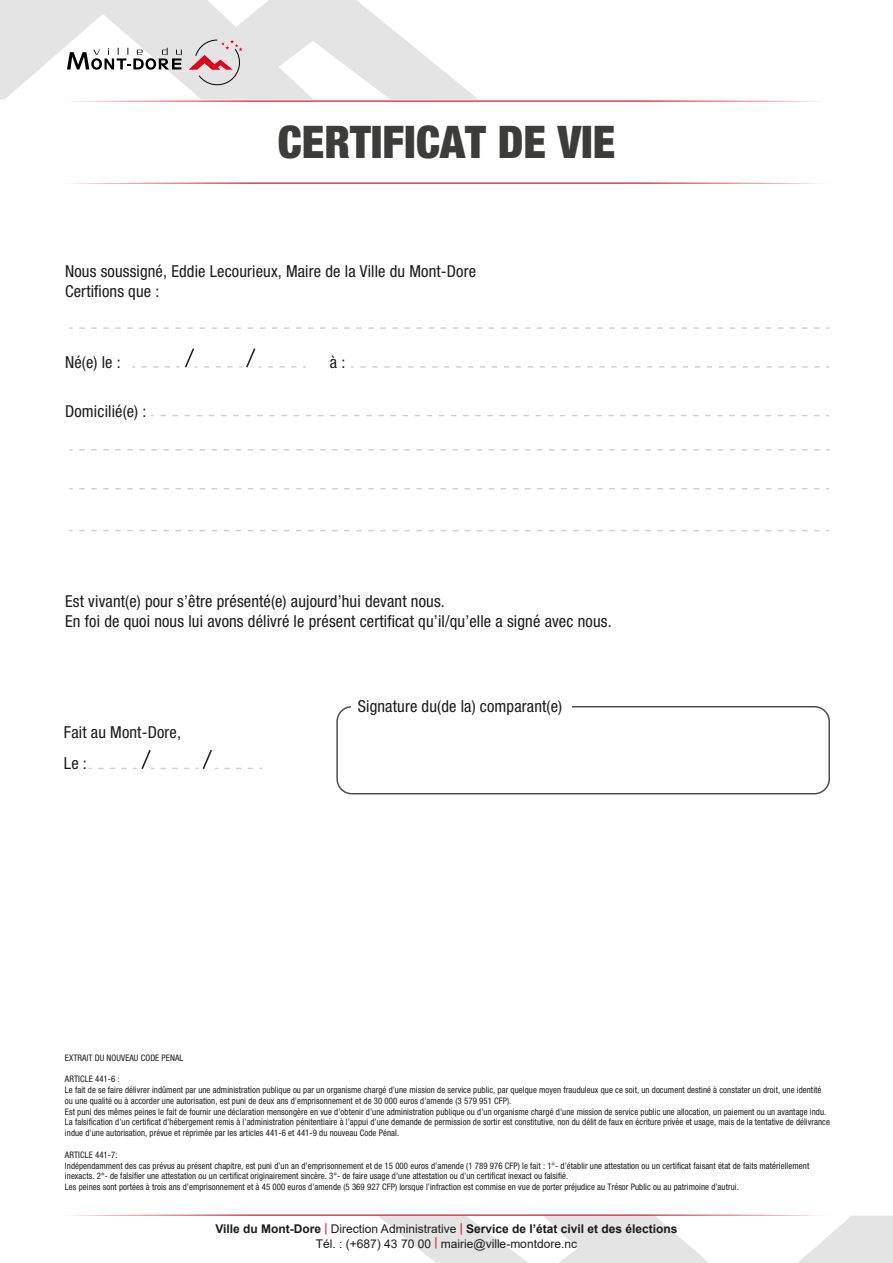
<style>
.page{position:relative;width:893px;height:1263px;background:#fff}
.page>*{position:absolute;margin:0;border:0;box-sizing:border-box;transform-origin:0 0}
.t1{font:900 condensed 45px "Helvetica Neue LT Std";color:#3c3c3b}
.t2{font:condensed 16.5px/19.8px "Helvetica Neue LT Std";letter-spacing:.01em;color:#1a1a1a}
.t3{font:12px/14.4px "Arial";color:#1a1a1a;text-align:center}
.t4{font:condensed 9px/10.8px "Helvetica Neue LT Std";letter-spacing:.01em;color:#1a1a1a}
.s1{font-weight:700}
.s2{color:#e1001a}
</style>
<div class="page">
<svg style="left:0;top:0;width:478px;height:100px;fill:#e4e4e4"></svg>
<svg style="left:189px;top:39px;width:54px;height:50px;background:#dbc3c6"></svg>
<svg style="left:67px;top:48px;width:115px;height:22px"></svg>
<svg style="left:71px;top:182px;width:751px;height:2px;background:#f18d98"></svg>
<svg style="left:71px;top:100px;width:751px;height:2px;background:#f18d98"></svg>
<svg style="left:71px;top:1214px;width:822px;height:49px"></svg>
<svg style="left:268px;top:366px;width:38px;height:2px"></svg>
<svg style="left:142px;top:348px;width:55px;height:20px"></svg>
<svg style="left:205px;top:348px;width:56px;height:20px"></svg>
<svg style="left:80px;top:327px;width:749px;height:2px"></svg>
<svg style="left:161px;top:415px;width:668px;height:1px"></svg>
<svg style="left:80px;top:449px;width:749px;height:1px"></svg>
<svg style="left:80px;top:488px;width:749px;height:1px"></svg>
<svg style="left:80px;top:530px;width:749px;height:1px"></svg>
<svg style="left:361px;top:366px;width:468px;height:2px"></svg>
<svg style="left:225px;top:768px;width:37px;height:1px"></svg>
<svg style="left:99px;top:750px;width:55px;height:19px"></svg>
<svg style="left:161px;top:750px;width:57px;height:19px"></svg>
<div style="left:336px;top:706px;width:494px;height:88px;border:2px solid #4d4d4d;border-radius:15px"></div>
<div style="left:351px;top:693px;width:221px;height:28px;background:#fff"></div>
<h1 class="t1" style="left:278px;top:114px;width:339px">CERTIFICAT DE VIE</h1>
<h2 class="t2" style="left:65px;top:262px;width:412px">Nous soussigné, Eddie Lecourieux, Maire de la Ville du Mont-Dore<br>Certifions que :</h2>
<h2 class="t2" style="left:65px;top:352px;width:57px">Né(e) le :</h2>
<h2 class="t2" style="left:65px;top:401px;width:83px">Domicilié(e) :</h2>
<h2 class="t2" style="left:330px;top:352px;width:17px">à :</h2>
<h2 class="t2" style="left:65px;top:591px;width:548px">Est vivant(e) pour s’être présenté(e) aujourd’hui devant nous.<br>En foi de quoi nous lui avons délivré le présent certificat qu’il/qu’elle a signé avec nous.</h2>
<h2 class="t2" style="left:64px;top:722px;width:119px">Fait au Mont-Dore,</h2>
<h2 class="t2" style="left:64px;top:753px;width:25px">Le :</h2>
<h2 class="t2" style="left:358px;top:696px;width:206px">Signature du(de la) comparant(e)</h2>
<p class="t4" style="left:65px;top:1052px;width:120px">EXTRAIT DU NOUVEAU CODE PENAL</p>
<p class="t4" style="left:65px;top:1073px;width:766px">ARTICLE 441-6 :<br>Le fait de se faire délivrer indûment par une administration publique ou par un organisme chargé d’une mission de service public, par quelque moyen frauduleux que ce soit, un document destiné à constater un droit, une identité ou une qualité ou à accorder une autorisation, est puni de deux ans d’emprisonnement et de 30 000 euros d’amende (3 579 951 CFP).<br>Est puni des mêmes peines le fait de fournir une déclaration mensongère en vue d’obtenir d’une administration publique ou d’un organisme chargé d’une mission de service public une allocation, un paiement ou un avantage indu.<br>La falsification d’un certificat d’hébergement remis à l’administration pénitentiaire à l’appui d’une demande de permission de sortir est constitutive, non du délit de faux en écriture privée et usage, mais de la tentative de délivrance indue d’une autorisation, prévue et réprimée par les articles 441-6 et 441-9 du nouveau Code Pénal.</p>
<p class="t4" style="left:65px;top:1149px;width:746px">ARTICLE 441-7:<br>Indépendamment des cas prévus au présent chapitre, est puni d’un an d’emprisonnement et de 15 000 euros d’amende (1 789 976 CFP) le fait : 1°- d’établir une attestation ou un certificat faisant état de faits matériellement inexacts. 2°- de falsifier une attestation ou un certificat originairement sincère. 3°- de faire usage d’une attestation ou d’un certificat inexact ou falsifié.<br>Les peines sont portées à trois ans d’emprisonnement et à 45 000 euros d’amende (5 369 927 CFP) lorsque l’infraction est commise en vue de porter préjudice au Trésor Public ou au patrimoine d’autrui.</p>
<h3 class="t3" style="left:215px;top:1221px;width:464px"><span class="s1">Ville du Mont-Dore</span> <span class="s2">|</span> Direction Administrative <span class="s2">|</span> <span class="s1">Service de l’état civil et des élections<br></span>Tél. : (+687) 43 70 00 <span class="s2">|</span> mairie@ville-montdore.nc</h3>
</div>
